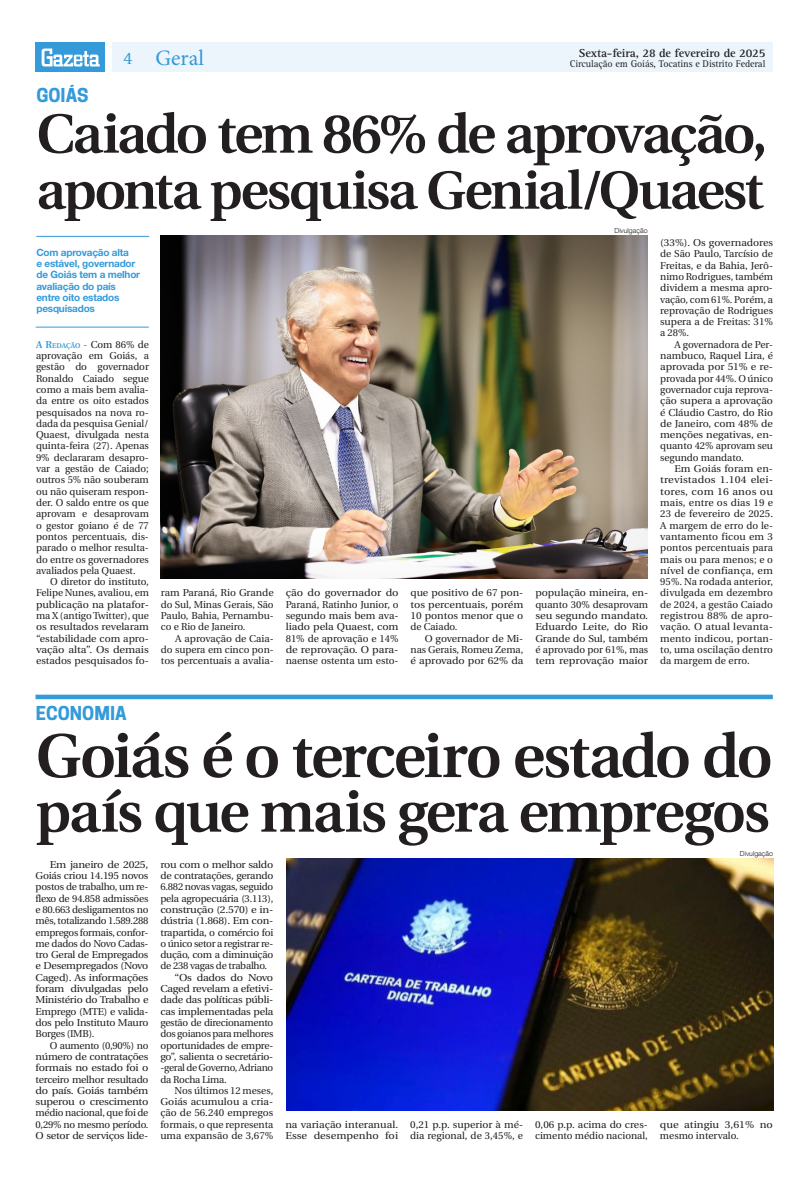
<style>
.page{position:relative;width:808px;height:1191px;background:#fff}
.page>*{position:absolute;margin:0;border:0;box-sizing:border-box;transform-origin:0 0}
.Manchete{font:600 61.6px "Utopia";letter-spacing:-.035em;color:#231f20}
.Manchete-2{font:600 57.9px "Utopia";letter-spacing:-.035em;color:#231f20}
.Manchete-3{font:600 55px "Utopia";letter-spacing:-.05em;color:#231f20}
.Manchete-4{font:600 53.4px "Utopia";letter-spacing:-.04em;color:#231f20}
.t1{font:22px "Minion Pro";color:#349ada}
.Retranca{font:700 18px "Cooper Hewitt";color:#349ada}
.t2{font:18px "Rotis Serif Std";color:#349ada}
.t3{font:700 12px "Rotis Serif Std";letter-spacing:-.01em;color:#231f20}
.TExto_Corrido{font:10px/11.3px "Utopia";letter-spacing:-.005em;color:#231f20;text-align:justify}
.TExto_Corrido-2{font:10px/11.3px "Utopia";letter-spacing:-.005em;color:#231f20;text-align:justify;scale:1.1 1}
.Repórter{font:10px/11.3px "Utopia";letter-spacing:-.005em;color:#231f20;text-align:justify}
.TExto_Corrido-3{font:10px/11.3px "Utopia";letter-spacing:-.005em;color:#231f20;text-align:justify;scale:1.05 1}
.TExto_Corrido-4{font:10px/11.3px "Utopia";letter-spacing:-.005em;color:#231f20;text-align:justify;scale:1.06 1}
.TExto_Corrido-5{font:10px/11.3px "Utopia";letter-spacing:-.005em;color:#231f20;text-align:justify;scale:1.08 1}
.TExto_Corrido-6{font:10px/11.3px "Utopia";letter-spacing:-.005em;color:#231f20;text-align:justify;scale:1.04 1}
.Olho{font:700 10px/11.3px "Helvetica Neue LT Std";letter-spacing:-.02em;color:#349ada}
.t4{font:10px "Rotis Serif Std";letter-spacing:-.01em;color:#231f20}
.TExto_Corrido-7{font:10px/11.3px "Utopia";letter-spacing:-.005em;color:#231f20;scale:1.07 1}
.Crédito_Fotógrafo{font:300 7px "Helvetica Neue LT Com";color:#231f20}
.s1{font-weight:600;color:#349ada}
.s2{font-weight:600;font-size:7px;color:#349ada}
</style>
<div class="page">
<div style="left:112px;top:43px;width:661px;height:29px;background:#ebf5fb"></div>
<div style="left:36px;top:43px;width:69px;height:29px;background:#349ada"></div>
<svg style="left:42px;top:48px;width:58px;height:18px"></svg>
<hr style="left:36px;top:236px;width:113px;height:1px;background:#349ada">
<hr style="left:36px;top:326px;width:113px;height:1px;background:#349ada">
<img style="left:160px;top:236px;width:488px;height:342px">
<div style="left:36px;top:694px;width:737px;height:5px;background:#349ada"></div>
<img style="left:286px;top:858px;width:487px;height:252px">
<p class="Retranca" style="left:36px;top:85px;width:54px">GOIÁS</p>
<p class="t3" style="left:579px;top:46px;width:188px">Sexta-feira, 28 de fevereiro de 2025</p>
<p class="t2" style="left:123px;top:48px;width:11px">4</p>
<p class="t1" style="left:155px;top:43px;width:50px">Geral</p>
<p class="t4" style="left:570px;top:58px;width:197px">Circulação em Goiás, Tocatins e Distrito Federal</p>
<p class="Manchete-3" style="left:36px;top:103px;width:732px">Caiado tem 86% de aprovação,</p>
<p class="Manchete-4" style="left:36px;top:160px;width:729px">aponta pesquisa Genial/Quaest</p>
<p class="Olho" style="left:36px;top:246px;width:105px">Com aprovação alta<br>e estável, governador de Goiás tem a melhor avaliação do país entre oito estados pesquisados</p>
<p class="Repórter" style="left:36px;top:339px;width:114px"><span class="s1">A R</span><span class="s2">EDAÇÃO</span> <span class="s1">-</span> Com 86% de aprovação em Goiás, a gestão do governador Ronaldo Caiado segue como a mais bem avalia&shy;da entre os oito estados pesquisados na nova ro&shy;dada da pesquisa Genial/ Quaest, divulgada nesta quinta-feira (27). Apenas 9% declararam desapro&shy;var a gestão de Caiado; outros 5% não souberam ou não quiseram respon&shy;der. O saldo entre os que aprovam e desaprovam o gestor goiano é de 77 pontos percentuais, dis&shy;parado o melhor resulta&shy;do entre os governadores avaliados pela Quaest.</p>
<p class="TExto_Corrido" style="left:36px;top:576px;width:114px;text-indent:14px">O diretor do instituto, Felipe Nunes, avaliou, em publicação na platafor&shy;ma X (antigo Twitter), que os resultados revelaram “estabilidade com apro&shy;vação alta”. Os demais estados pesquisados fo-</p>
<p class="TExto_Corrido-6" style="left:161px;top:587px;width:110px">ram Paraná, Rio Grande do Sul, Minas Gerais, São Paulo, Bahia, Pernambu&shy;co e Rio de Janeiro.</p>
<p class="TExto_Corrido" style="left:161px;top:633px;width:114px;text-indent:14px">A aprovação de Caia&shy;do supera em cinco pon&shy;tos percentuais a avalia-</p>
<p class="TExto_Corrido-2" style="left:286px;top:587px;width:104px">ção do governador do Paraná, Ratinho Junior, o segundo mais bem ava&shy;liado pela Quaest, com 81% de aprovação e 14% de reprovação. O para&shy;naense ostenta um esto-</p>
<p class="TExto_Corrido-3" style="left:411px;top:587px;width:109px">que positivo de 67 pon&shy;tos percentuais, porém 10 pontos menor que o de Caiado.</p>
<p class="TExto_Corrido-6" style="left:411px;top:633px;width:110px;text-indent:14px">O governador de Mi&shy;nas Gerais, Romeu Zema, é aprovado por 62% da</p>
<p class="Crédito_Fotógrafo" style="left:614px;top:226px;width:35px">Divulgação</p>
<p class="TExto_Corrido-4" style="left:535px;top:587px;width:108px">população mineira, en&shy;quanto 30% desaprovam seu segundo mandato.<br>Eduardo Leite, do Rio Grande do Sul, também é aprovado por 61%, mas tem reprovação maior</p>
<p class="TExto_Corrido-4" style="left:660px;top:237px;width:108px">(33%). Os governadores de São Paulo, Tarcísio de Freitas, e da Bahia, Jerô&shy;nimo Rodrigues, também dividem a mesma apro&shy;vação, com 61%. Porém, a reprovação de Rodrigues supera a de Freitas: 31% a 28%.</p>
<p class="TExto_Corrido" style="left:660px;top:339px;width:114px;text-indent:14px">A governadora de Per&shy;nambuco, Raquel Lira, é aprovada por 51% e re&shy;provada por 44%. O único governador cuja reprova&shy;ção supera a aprovação é Cláudio Castro, do Rio de Janeiro, com 48% de menções negativas, en&shy;quanto 42% aprovam seu segundo mandato.</p>
<p class="TExto_Corrido-3" style="left:660px;top:463px;width:109px;text-indent:14px">Em Goiás foram en&shy;trevistados 1.104 elei&shy;tores, com 16 anos ou mais, entre os dias 19 e 23 de fevereiro de 2025.<br>A margem de erro do le&shy;vantamento ficou em 3 pontos percentuais para mais ou para menos; e o nível de confiança, em 95%. Na rodada anterior, divulgada em dezembro de 2024, a gestão Caiado registrou 88% de apro&shy;vação. O atual levanta&shy;mento indicou, portan&shy;to, uma oscilação dentro da margem de erro.</p>
<p class="Retranca" style="left:36px;top:702px;width:92px">ECONOMIA</p>
<p class="Manchete" style="left:36px;top:721px;width:738px">Goiás é o terceiro estado do</p>
<p class="Manchete-2" style="left:36px;top:779px;width:736px">país que mais gera empregos</p>
<p class="TExto_Corrido-2" style="left:36px;top:859px;width:104px;text-indent:14px">Em janeiro de 2025, Goiás criou 14.195 novos postos de trabalho, um re&shy;flexo de 94.858 admissões e 80.663 desligamentos no mês, totalizando 1.589.288 empregos formais, confor&shy;me dados do Novo Cadas&shy;tro Geral de Empregados e Desempregados (Novo Caged). As informações foram divulgadas pelo Ministério do Trabalho e Emprego (MTE) e valida&shy;dos pelo Instituto Mauro Borges (IMB).</p>
<p class="TExto_Corrido" style="left:36px;top:1039px;width:114px;text-indent:14px">O aumento (0,90%) no número de contratações formais no estado foi o terceiro melhor resultado do país. Goiás também superou o crescimento médio nacional, que foi de 0,29% no mesmo período.<br>O setor de serviços lide-</p>
<p class="TExto_Corrido-5" style="left:160px;top:859px;width:106px">rou com o melhor saldo de contratações, gerando 6.882 novas vagas, seguido pela agropecuária (3.113), construção (2.570) e in&shy;dústria (1.868). Em con&shy;trapartida, o comércio foi o único setor a registrar re&shy;dução, com a diminuição de 238 vagas de trabalho.</p>
<p class="TExto_Corrido-2" style="left:160px;top:972px;width:104px;text-indent:14px">“Os dados do Novo Caged revelam a efetivi&shy;dade das políticas públi&shy;cas implementadas pela gestão de direcionamento dos goianos para melhores oportunidades de empre&shy;go”, salienta o secretário--geral de Governo, Adriano da Rocha Lima.</p>
<p class="TExto_Corrido" style="left:160px;top:1085px;width:114px;text-indent:14px">Nos últimos 12 meses, Goiás acumulou a cria&shy;ção de 56.240 empregos formais, o que representa uma expansão de 3,67%</p>
<p class="Crédito_Fotógrafo" style="left:740px;top:849px;width:35px">Divulgação</p>
<p class="TExto_Corrido-7" style="left:285px;top:1118px;width:107px">na variação interanual.<br>Esse desempenho foi</p>
<p class="TExto_Corrido-6" style="left:410px;top:1118px;width:110px">0,21 p.p. superior à mé&shy;dia regional, de 3,45%, e</p>
<p class="TExto_Corrido-6" style="left:535px;top:1118px;width:110px">0,06 p.p. acima do cres&shy;cimento médio nacional,</p>
<p class="TExto_Corrido-2" style="left:660px;top:1118px;width:104px">que atingiu 3,61% no mesmo intervalo.</p>
</div>
